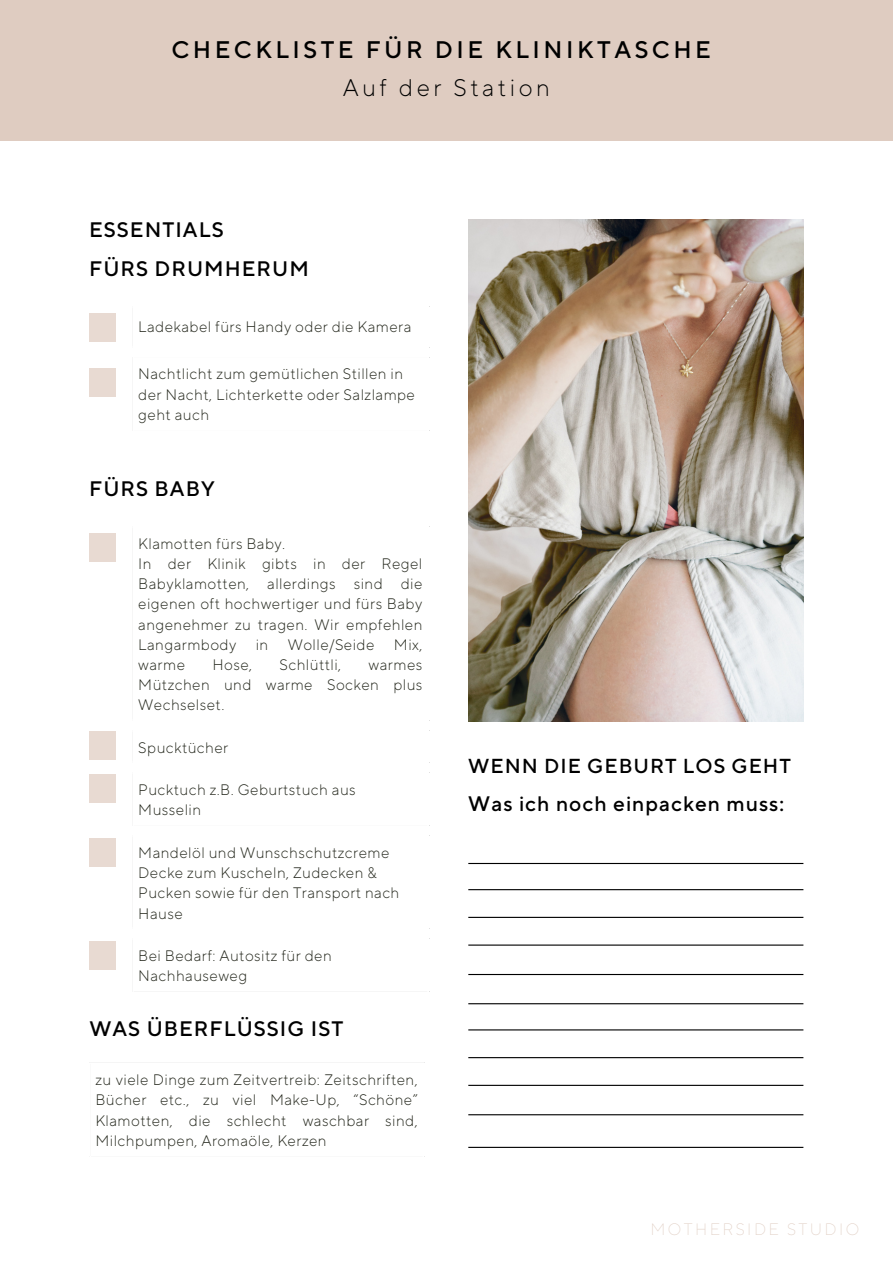
<style>
.page{position:relative;width:893px;height:1264px;background:#fff}
.page>*{position:absolute;margin:0;border:0;box-sizing:border-box;transform-origin:0 0}
.t1{font:500 24px "TT Norms Pro";letter-spacing:.15em;color:#000}
.t2{font:300 24px "TT Norms Pro";letter-spacing:.15em;color:#000}
.t3{font:500 21px "TT Norms Pro";letter-spacing:.05em;color:#000}
.t4{font:500 20.25px "TT Norms Pro";letter-spacing:.05em;color:#000}
.t5{font:200 16.5px "TT Norms Pro";letter-spacing:.15em;color:#dfccc1}
.t6{font:300 15.15px/20.2px "TT Norms Pro";letter-spacing:.03em;color:#23261b}
</style>
<div class="page">
<div style="left:0;top:0;width:892px;height:141px;background:#dfccc1"></div>
<div style="left:89px;top:313px;width:27px;height:29px;background:#e8dad2"></div>
<div style="left:89px;top:369px;width:27px;height:28px;background:#e8dad2"></div>
<div style="left:89px;top:533px;width:27px;height:28px;background:#e8dad2"></div>
<div style="left:89px;top:774px;width:27px;height:29px;background:#e8dad2"></div>
<div style="left:89px;top:731px;width:27px;height:29px;background:#e8dad2"></div>
<hr style="left:468px;top:863px;width:335px;height:1px;background:#000">
<hr style="left:468px;top:889px;width:335px;height:1px;background:#000">
<hr style="left:468px;top:916px;width:335px;height:1px;background:#000">
<hr style="left:468px;top:944px;width:335px;height:1px;background:#000">
<hr style="left:468px;top:973px;width:335px;height:2px;background:#000">
<div style="left:89px;top:838px;width:27px;height:29px;background:#e8dad2"></div>
<div style="left:89px;top:941px;width:27px;height:28px;background:#e8dad2"></div>
<img style="left:468px;top:219px;width:335px;height:502px">
<hr style="left:468px;top:1003px;width:335px;height:1px;background:#000">
<hr style="left:468px;top:1029px;width:335px;height:1px;background:#000">
<hr style="left:468px;top:1057px;width:335px;height:1px;background:#000">
<hr style="left:468px;top:1084px;width:335px;height:1px;background:#000">
<hr style="left:468px;top:1114px;width:335px;height:1px;background:#000">
<hr style="left:468px;top:1146px;width:335px;height:1px;background:#000">
<p class="t1" style="left:171px;top:35px;width:541px">CHECKLISTE FÜR DIE KLINIKTASCHE</p>
<p class="t2" style="left:342px;top:73px;width:209px">Auf der Station</p>
<p class="t3" style="left:89px;top:217px;width:136px">ESSENTIALS</p>
<p class="t3" style="left:89px;top:256px;width:221px">FÜRS DRUMHERUM</p>
<p class="t6" style="left:138px;top:316px;width:274px">Ladekabel fürs Handy oder die Kamera</p>
<p class="t6" style="left:138px;top:364px;width:278px">Nachtlicht zum gemütlichen Stillen in der Nacht, Lichterkette oder Salzlampe geht auch</p>
<p class="t3" style="left:89px;top:476px;width:127px">FÜRS BABY</p>
<p class="t6" style="left:138px;top:533px;width:148px">Klamotten fürs Baby.</p>
<p class="t6" style="left:138px;top:553px;width:285px;text-align:justify">In der Klinik gibts in der Regel Babyklamotten, allerdings sind die eigenen oft hochwertiger und fürs Baby angenehmer zu tragen. Wir empfehlen Langarmbody</p>
<p class="t6" style="left:256px;top:634px;width:14px">in</p>
<p class="t6" style="left:288px;top:634px;width:88px">Wolle/Seide</p>
<p class="t6" style="left:394px;top:634px;width:30px">Mix,</p>
<p class="t6" style="left:138px;top:654px;width:48px">warme</p>
<p class="t6" style="left:212px;top:654px;width:41px">Hose,</p>
<p class="t6" style="left:279px;top:654px;width:63px">Schlüttli,</p>
<p class="t6" style="left:138px;top:654px;width:285px;text-align:justify;text-indent:230px">warmes Mützchen und warme Socken plus Wechselset.</p>
<p class="t6" style="left:138px;top:737px;width:91px">Spucktücher</p>
<p class="t6" style="left:138px;top:779px;width:219px">Pucktuch z.B. Geburtstuch aus<br>Musselin</p>
<p class="t6" style="left:138px;top:842px;width:252px">Mandelöl und Wunschschutzcreme</p>
<p class="t6" style="left:138px;top:862px;width:262px">Decke zum Kuscheln, Zudecken &amp;<br>Pucken sowie für den Transport nach<br>Hause</p>
<p class="t6" style="left:138px;top:945px;width:195px">Bei Bedarf: Autositz für den<br>Nachhauseweg</p>
<p class="t3" style="left:89px;top:1015px;width:255px">WAS ÜBERFLÜSSIG IST</p>
<p class="t6" style="left:95px;top:1069px;width:324px;text-align:justify">zu viele Dinge zum Zeitvertreib: Zeitschriften, Bücher etc., zu viel Make-Up, “Schöne” Klamotten, die schlecht waschbar sind, Milchpumpen, Aromaöle, Kerzen</p>
<p class="t4" style="left:468px;top:753px;width:324px">WENN DIE GEBURT LOS GEHT</p>
<p class="t3" style="left:468px;top:791px;width:317px">Was ich noch einpacken muss:</p>
<p class="t5" style="left:650px;top:1218px;width:210px">MOTHERSIDE STUDIO</p>
</div>
